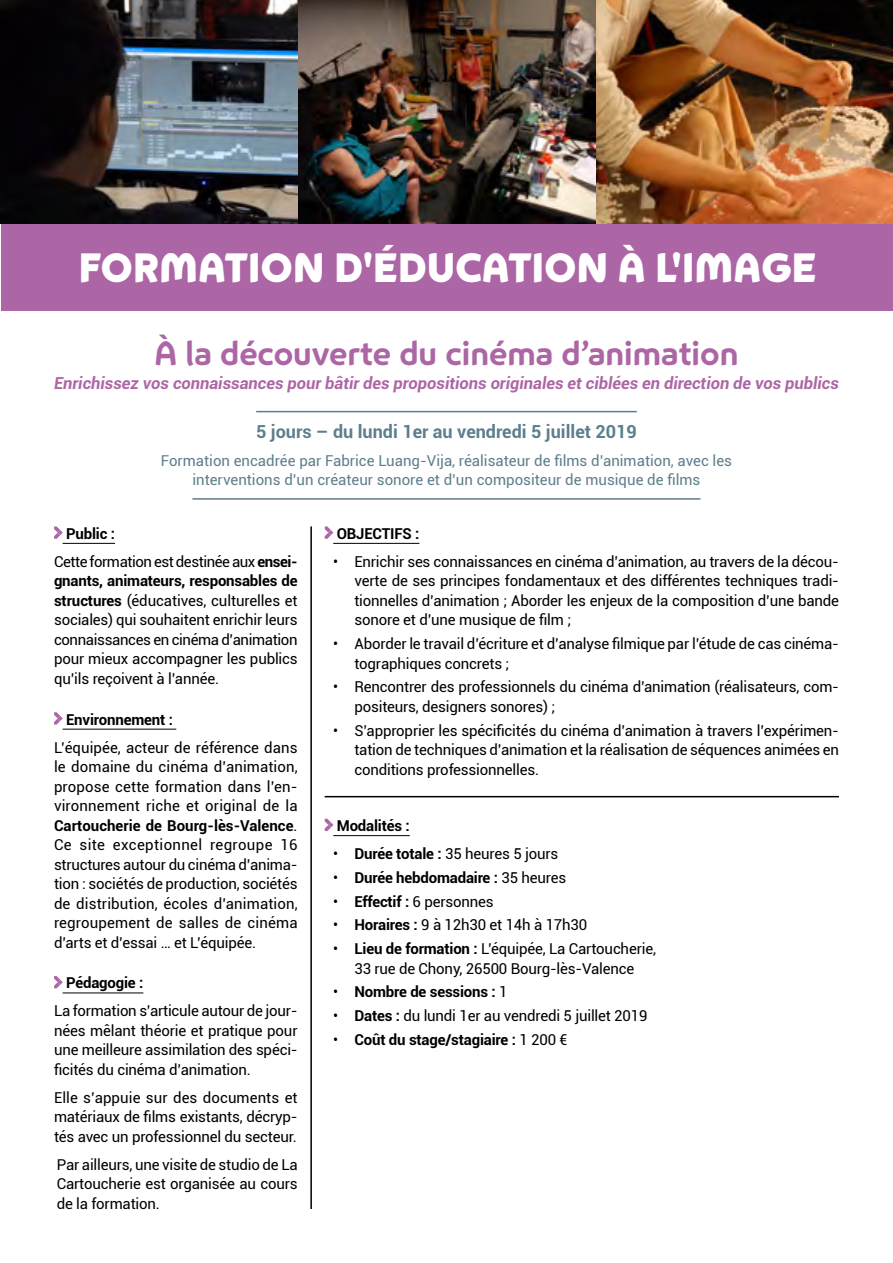
<style>
.page{position:relative;width:893px;height:1263px;background:#fff}
.page>*{position:absolute;margin:0;border:0;box-sizing:border-box;transform-origin:0 0}
.t1{font:900 42px "Animo";color:#fff}
.t2{font:700 34.5px "Animo";color:#ad66a5}
.t3{font:700 18px "Roboto";color:#5d7e8d}
.t4{font:italic 700 16.5px "Roboto";color:#ad66a5}
.t5{font:15px/19.5px "Roboto";letter-spacing:-.01em;color:#000;text-align:justify}
.t6{font:15px/19.5px "Roboto";color:#5d7e8d;text-align:center}
.t7{font:700 15px "Roboto";letter-spacing:-.01em;color:#000}
.t8{font:15px/28px "Roboto";letter-spacing:-.03em;color:#000}
.s1{font-weight:700}
.s2{font-weight:400}
</style>
<div class="page">
<div style="left:1px;top:221px;width:892px;height:90px;background:#ad66a5"></div>
<img style="left:0;top:0;width:893px;height:223px">
<hr style="left:256px;top:411px;width:381px;height:1px;background:#5d7e8d">
<hr style="left:192px;top:498px;width:508px;height:2px;background:#5d7e8d">
<hr style="left:333px;top:543px;width:86px;height:1px;background:#000">
<svg style="left:325px;top:526px;width:8px;height:13px"></svg>
<hr style="left:63px;top:543px;width:52px;height:1px;background:#000">
<hr style="left:63px;top:729px;width:113px;height:1px;background:#000">
<hr style="left:63px;top:992px;width:80px;height:1px;background:#000">
<svg style="left:54px;top:526px;width:9px;height:13px"></svg>
<svg style="left:54px;top:712px;width:9px;height:13px"></svg>
<svg style="left:54px;top:976px;width:9px;height:12px"></svg>
<hr style="left:310px;top:526px;width:2px;height:683px;background:#000">
<hr style="left:333px;top:835px;width:77px;height:1px;background:#000">
<svg style="left:325px;top:819px;width:8px;height:12px"></svg>
<hr style="left:325px;top:796px;width:514px;height:1px;background:#000">
<h1 class="t1" style="left:79px;top:242px;width:739px">FORMATION D'ÉDUCATION À L'IMAGE</h1>
<h2 class="t2" style="left:155px;top:332px;width:585px">À la découverte du cinéma d’animation</h2>
<p class="t4" style="left:54px;top:371px;width:786px">Enrichissez vos connaissances pour bâtir des propositions originales et ciblées en direction de vos publics</p>
<p class="t3" style="left:256px;top:419px;width:382px">5 jours – du lundi 1er au vendredi 5 juillet 2019</p>
<p class="t6" style="left:161px;top:450px;width:573px">Formation encadrée par Fabrice Luang-Vija, réalisateur de films d’animation, avec les interventions d’un créateur sonore et d’un compositeur de musique de films</p>
<p class="t7" style="left:337px;top:523px;width:84px">OBJECTIFS :</p>
<p class="t5" style="left:354px;top:551px;width:486px;text-indent:-21px">• Enrichir ses connaissances en cinéma d’animation, au travers de la décou&shy;verte de ses principes fondamentaux et des différentes techniques tradi&shy;tionnelles d’animation ; Aborder les enjeux de la composition d’une bande sonore et d’une musique de film ;</p>
<p class="t5" style="left:354px;top:633px;width:486px;text-indent:-21px">• Aborder le travail d’écriture et d’analyse filmique par l’étude de cas cinéma&shy;tographiques concrets ;</p>
<p class="t5" style="left:354px;top:677px;width:486px;text-indent:-21px">• Rencontrer des professionnels du cinéma d’animation (réalisateurs, com&shy;positeurs, designers sonores) ;</p>
<p class="t5" style="left:354px;top:720px;width:486px;text-indent:-21px">• S’approprier les spécificités du cinéma d’animation à travers l’expérimen&shy;tation de techniques d’animation et la réalisation de séquences animées en conditions professionnelles.</p>
<p class="t8" style="left:54px;top:519px;width:245px;text-indent:12px"><span class="s1">Public :<br></span>Cette formation est destinée aux <span class="s1">ensei-</span></p>
<p class="t5" style="left:54px;top:571px;width:245px"><span class="s1">gnants, animateurs, responsables de structures</span> (éducatives, culturelles et sociales) qui souhaitent enrichir leurs connaissances en cinéma d’animation pour mieux accompagner les publics qu’ils reçoivent à l’année.</p>
<p class="t7" style="left:66px;top:709px;width:108px">Environnement :</p>
<p class="t5" style="left:54px;top:737px;width:245px">L’équipée, acteur de référence dans le domaine du cinéma d’animation, propose cette formation dans l’en&shy;vironnement riche et original de la <span class="s1">Cartoucherie de Bourg-lès-Valence</span>.<br>Ce site exceptionnel regroupe 16 structures autour du cinéma d’anima&shy;tion : sociétés de production, sociétés de distribution, écoles d’animation, regroupement de salles de cinéma d’arts et d’essai … et L’équipée.</p>
<p class="t7" style="left:66px;top:972px;width:79px">Pédagogie :</p>
<p class="t5" style="left:54px;top:1001px;width:245px">La formation s’articule autour de jour&shy;nées mêlant théorie et pratique pour une meilleure assimilation des spéci&shy;ficités du cinéma d’animation.</p>
<p class="t5" style="left:54px;top:1087px;width:245px">Elle s’appuie sur des documents et matériaux de films existants, décryp&shy;tés avec un professionnel du secteur.</p>
<p class="t5" style="left:57px;top:1154px;width:242px">Par ailleurs, une visite de studio de La Cartoucherie est organisée au cours de la formation.</p>
<p class="t7" style="left:337px;top:815px;width:75px">Modalités :</p>
<p class="t5" style="left:333px;top:843px;width:227px">• <span class="s1">Durée totale :</span> 35 heures 5 jours</p>
<p class="t7" style="left:333px;top:867px;width:235px"><span class="s2">•</span> Durée hebdomadaire : <span class="s2">35 heures</span></p>
<p class="t5" style="left:333px;top:891px;width:162px">• <span class="s1">Effectif :</span> 6 personnes</p>
<p class="t5" style="left:333px;top:915px;width:256px">• <span class="s1">Horaires :</span> 9 à 12h30 et 14h à 17h30</p>
<p class="t5" style="left:333px;top:938px;width:324px;text-align:center">• <span class="s1">Lieu de formation :</span> L’équipée, La Cartoucherie,<br>33 rue de Chony, 26500 Bourg-lès-Valence</p>
<p class="t7" style="left:333px;top:981px;width:176px"><span class="s2">•</span> Nombre de sessions : <span class="s2">1</span></p>
<p class="t5" style="left:333px;top:1005px;width:316px">• <span class="s1">Dates :</span> du lundi 1er au vendredi 5 juillet 2019</p>
<p class="t7" style="left:333px;top:1029px;width:236px"><span class="s2">•</span> Coût du stage/stagiaire : <span class="s2">1 200 €</span></p>
</div>
